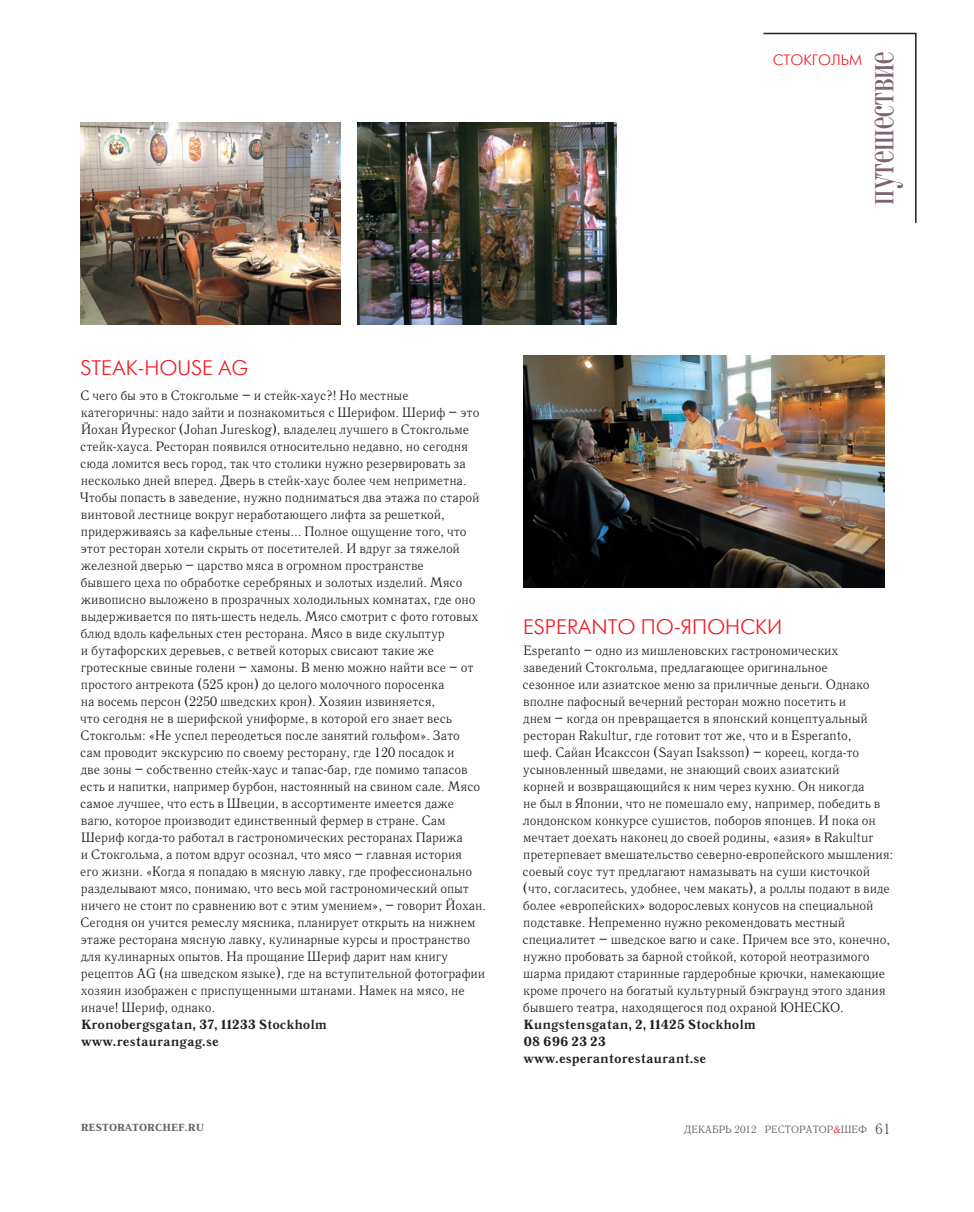
<style>
.page{position:relative;width:974px;height:1212px;background:#fff}
.page>*{position:absolute;margin:0;border:0;box-sizing:border-box;transform-origin:0 0}
.t1{font:42.75px "Bodoni C";color:#7d6472;scale:.67 1}
.t2{font:21px "Futura Futuris Light C";color:#ee1d23}
.t3{font:15px "Futura Futuris Light C";color:#ee1d23}
.t4{font:13.5px/17px "Quant Antiqua C";letter-spacing:-.01em;color:#231f20}
.t5{font:700 13.5px/17px "Quant Antiqua C";letter-spacing:-.01em;color:#231f20}
.t6{font:10.5px "Quant Antiqua C";color:#616164}
.t7{font:700 10.5px "Quant Antiqua C";color:#616164}
.s1{color:#ee1d23}
.s2{font-size:15px}
</style>
<div class="page">
<img style="left:81px;top:123px;width:259px;height:202px">
<img style="left:523px;top:356px;width:361px;height:231px">
<svg style="left:763px;top:32px;width:154px;height:191px"></svg>
<img style="left:357px;top:123px;width:260px;height:202px">
<p class="t3" style="left:773px;top:54px;width:91px">СТОКГОЛЬМ</p>
<h1 class="t1" style="left:857px;top:205px;width:231px;rotate:-90deg">путешествие</h1>
<h2 class="t2" style="left:81px;top:359px;width:170px">STEAK-HOUSE AG</h2>
<p class="t4" style="left:80px;top:388px;width:408px">С чего бы это в Стокгольме – и стейк-хаус?! Но местные категоричны: надо зайти и познакомиться с Шерифом. Шериф – это Йохан Йуреског (Johan Jureskog), владелец лучшего в Стокгольме стейк-хауса. Ресторан появился относительно недавно, но сегодня сюда ломится весь город, так что столики нужно резервировать за несколько дней вперед. Дверь в стейк-хаус более чем неприметна.<br>Чтобы попасть в заведение, нужно подниматься два этажа по старой винтовой лестнице вокруг неработающего лифта за решеткой, придерживаясь за кафельные стены... Полное ощущение того, что этот ресторан хотели скрыть от посетителей. И вдруг за тяжелой железной дверью – царство мяса в огромном пространстве<br>бывшего цеха по обработке серебряных и золотых изделий. Мясо живописно выложено в прозрачных холодильных комнатах, где оно выдерживается по пять-шесть недель. Мясо смотрит с фото готовых блюд вдоль кафельных стен ресторана. Мясо в виде скульптур<br>и бутафорских деревьев, с ветвей которых свисают такие же гротескные свиные голени – хамоны. В меню можно найти все – от простого антрекота (525 крон) до целого молочного поросенка<br>на восемь персон (2250 шведских крон). Хозяин извиняется,<br>что сегодня не в шерифской униформе, в которой его знает весь Стокгольм: «Не успел переодеться после занятий гольфом». Зато<br>сам проводит экскурсию по своему ресторану, где 120 посадок и<br>две зоны – собственно стейк-хаус и тапас-бар, где помимо тапасов есть и напитки, например бурбон, настоянный на свином сале. Мясо самое лучшее, что есть в Швеции, в ассортименте имеется даже вагю, которое производит единственный фермер в стране. Сам Шериф когда-то работал в гастрономических ресторанах Парижа<br>и Стокгольма, а потом вдруг осознал, что мясо – главная история<br>его жизни. «Когда я попадаю в мясную лавку, где профессионально разделывают мясо, понимаю, что весь мой гастрономический опыт ничего не стоит по сравнению вот с этим умением», – говорит Йохан.<br>Сегодня он учится ремеслу мясника, планирует открыть на нижнем этаже ресторана мясную лавку, кулинарные курсы и пространство для кулинарных опытов. На прощание Шериф дарит нам книгу рецептов AG (на шведском языке), где на вступительной фотографии хозяин изображен с приспущенными штанами. Намек на мясо, не иначе! Шериф, однако.</p>
<p class="t5" style="left:81px;top:1017px;width:247px">Kronobergsgatan, 37, 11233 Stockholm www.restaurangag.se</p>
<h2 class="t2" style="left:523px;top:618px;width:261px">ESPERANTO ПО-ЯПОНСКИ</h2>
<p class="t4" style="left:522px;top:643px;width:372px">Esperanto – одно из мишленовских гастрономических заведений Стокгольма, предлагающее оригинальное<br>сезонное или азиатское меню за приличные деньги. Однако вполне пафосный вечерний ресторан можно посетить и<br>днем – когда он превращается в японский концептуальный ресторан Rakultur, где готовит тот же, что и в Esperanto,<br>шеф. Сайан Исакссон (Sayan Isaksson) – кореец, когда-то усыновленный шведами, не знающий своих азиатский<br>корней и возвращающийся к ним через кухню. Он никогда<br>не был в Японии, что не помешало ему, например, победить в лондонском конкурсе сушистов, поборов японцев. И пока он мечтает доехать наконец до своей родины, «азия» в Rakultur претерпевает вмешательство северно-европейского мышления: соевый соус тут предлагают намазывать на суши кисточкой (что, согласитесь, удобнее, чем макать), а роллы подают в виде более «европейских» водорослевых конусов на специальной подставке. Непременно нужно рекомендовать местный специалитет – шведское вагю и саке. Причем все это, конечно, нужно пробовать за барной стойкой, которой неотразимого шарма придают старинные гардеробные крючки, намекающие кроме прочего на богатый культурный бэкграунд этого здания бывшего театра, находящегося под охраной ЮНЕСКО.</p>
<p class="t5" style="left:523px;top:1017px;width:234px">Kungstensgatan, 2, 11425 Stockholm<br>08 696 23 23 www.esperantorestaurant.se</p>
<p class="t7" style="left:81px;top:1124px;width:125px">RESTORATORCHEF.RU</p>
<p class="t6" style="left:684px;top:1125px;width:209px">ДЕКАБРЬ 2012 РЕСТОРАТОР<span class="s1">&amp;</span>ШЕФ <span class="s2">61</span></p>
</div>
